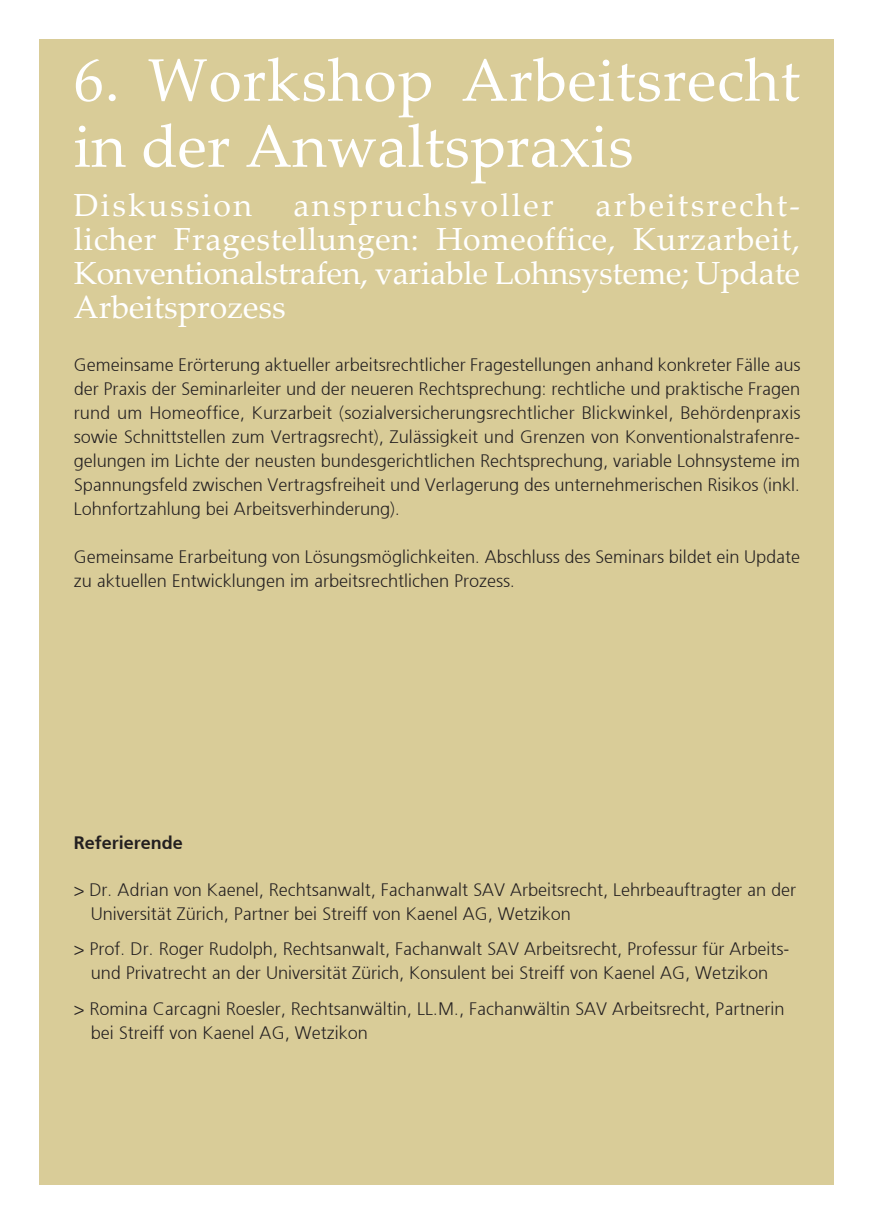
<style>
.page{position:relative;width:874px;height:1225px;background:#fff}
.page>*{position:absolute;margin:0;border:0;box-sizing:border-box;transform-origin:0 0}
.t1{font:60px/66px "Palatino Linotype";letter-spacing:.015em;color:#fff}
.t2{font:32px/34px "Palatino Linotype";color:#fff;text-align:justify}
.t3{font:32px "Palatino Linotype";letter-spacing:.07em;color:#fff}
.t4{font:300 18px/24px "Frutiger 45";color:#231f20}
.t5{font:300 18px "Frutiger 45";color:#231f20}
</style>
<div class="page">
<div style="left:40px;top:40px;width:793px;height:1145px;background:#d9cc98"></div>
<h1 class="t1" style="left:74px;top:45px;width:727px">6. Workshop Arbeitsrecht in der Anwaltspraxis</h1>
<h2 class="t3" style="left:74px;top:183px;width:180px">Diskussion</h2>
<h2 class="t3" style="left:293px;top:183px;width:262px">anspruchsvoller</h2>
<h2 class="t2" style="left:74px;top:187px;width:727px;text-indent:521px">arbeitsrecht&shy;licher Fragestellungen: Homeoffice, Kurzarbeit, Konventionalstrafen, variable Lohnsysteme; Update Arbeitsprozess</h2>
<p class="t4" style="left:74px;top:353px;width:727px;text-align:justify">Gemeinsame Erörterung aktueller arbeitsrechtlicher Fragestellungen anhand konkreter Fälle aus der Praxis der Seminarleiter und der neueren Rechtsprechung: rechtliche und praktische Fragen rund um Homeoffice, Kurzarbeit (sozialversicherungsrechtlicher Blickwinkel, Behördenpraxis sowie Schnittstellen zum Vertragsrecht), Zulässigkeit und Grenzen von Konventionalstrafenre&shy;gelungen im Lichte der neusten bundesgerichtlichen Rechtsprechung, variable Lohnsysteme im Spannungsfeld zwischen Vertragsfreiheit und Verlagerung des unternehmerischen Risikos (inkl.<br>Lohnfortzahlung bei Arbeitsverhinderung).</p>
<p class="t4" style="left:74px;top:545px;width:727px">Gemeinsame Erarbeitung von Lösungsmöglichkeiten. Abschluss des Seminars bildet ein Update zu aktuellen Entwicklungen im arbeitsrechtlichen Prozess.</p>
<p class="t5" style="left:74px;top:832px;width:111px">Referierende</p>
<p class="t4" style="left:91px;top:877px;width:706px;text-indent:-17px">&gt; Dr. Adrian von Kaenel, Rechtsanwalt, Fachanwalt SAV Arbeitsrecht, Lehrbeauftragter an der<br>Universität Zürich, Partner bei Streiff von Kaenel AG, Wetzikon</p>
<p class="t4" style="left:74px;top:937px;width:716px;text-align:center">&gt; Prof. Dr. Roger Rudolph, Rechtsanwalt, Fachanwalt SAV Arbeitsrecht, Professur für Arbeits&shy;und Privatrecht an der Universität Zürich, Konsulent bei Streiff von Kaenel AG, Wetzikon</p>
<p class="t4" style="left:91px;top:996px;width:694px;text-indent:-17px">&gt; Romina Carcagni Roesler, Rechtsanwältin, LL.M., Fachanwältin SAV Arbeitsrecht, Partnerin bei Streiff von Kaenel AG, Wetzikon</p>
</div>
